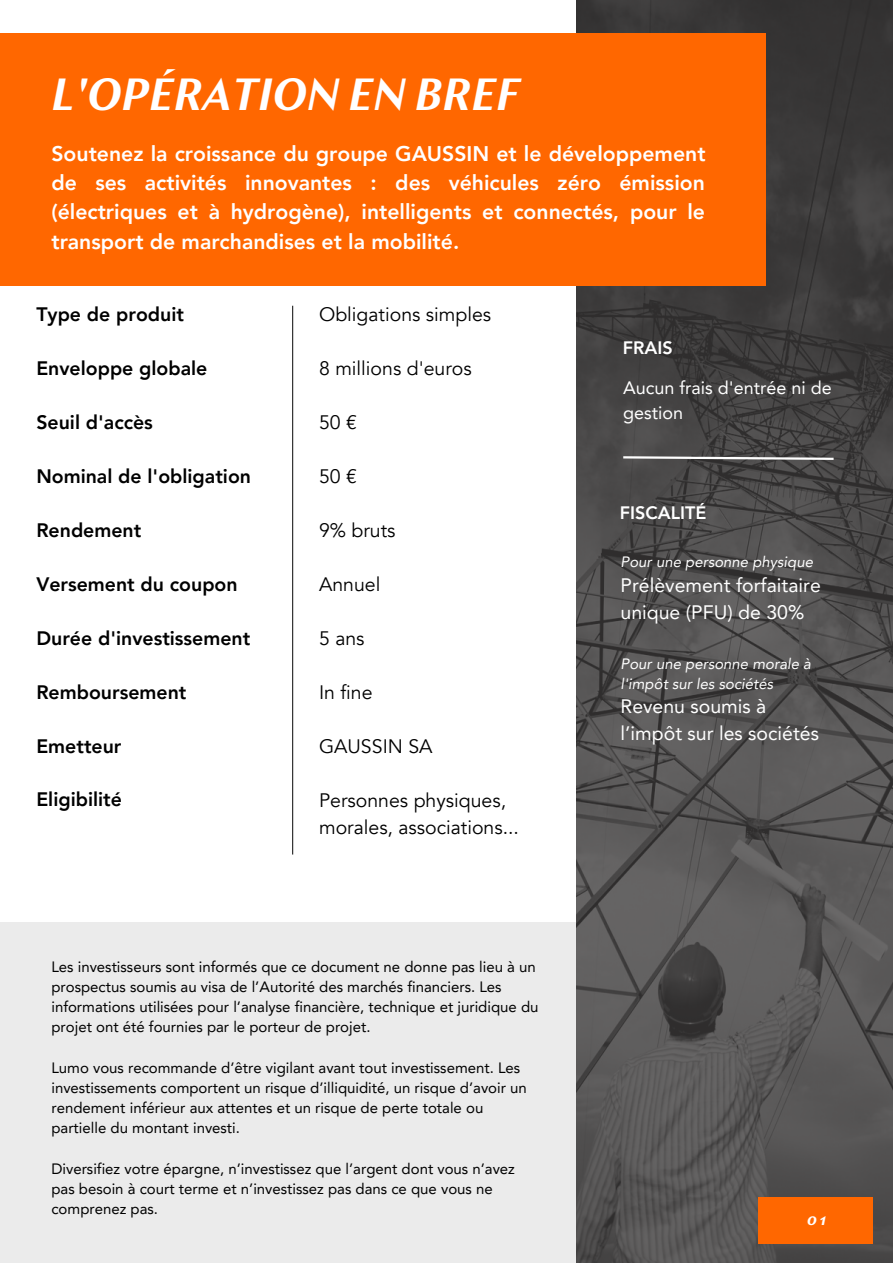
<style>
.page{position:relative;width:893px;height:1264px;background:#fff}
.page>*{position:absolute;margin:0;border:0;box-sizing:border-box;transform-origin:0 0}
.t1{font:italic 600 45px "Chap";color:#fff}
.t2{font:800 21.15px/29.2px "Avenir LT Pro";color:#fff;text-align:justify}
.t3{font:800 19.5px "Avenir LT Pro";color:#000}
.t4{font:19.5px/27px "Avenir";color:#000}
.t5{font:19.5px/27px "Avenir LT Pro";color:#fff}
.t6{font:18px/24.8px "Avenir LT Pro";color:#fff}
.t7{font:800 18px "Avenir LT Pro";color:#fff}
.t8{font:italic 600 16.5px "Chap";color:#fff}
.t9{font:15px/20.2px "Avenir LT Pro";color:#000}
.t10{font:italic 15px/20.2px "Avenir LT Pro";color:#fff}
</style>
<div class="page">
<div style="left:0;top:922px;width:892px;height:340px;background:#ebebeb"></div>
<hr style="left:292px;top:306px;width:1px;height:548px;background:#222">
<svg style="left:576px;top:0;width:316px;height:1262px;background:#4e4d4d"></svg>
<div style="left:0;top:34px;width:765px;height:252px;background:#ff6700"></div>
<svg style="left:621px;top:455px;width:214px;height:6px"></svg>
<div style="left:758px;top:1197px;width:115px;height:46px;background:#ff6700"></div>
<p class="t1" style="left:51px;top:77px;width:470px">L'OPÉRATION EN BREF</p>
<p class="t2" style="left:51px;top:141px;width:655px">Soutenez la croissance du groupe GAUSSIN et le développement de ses activités innovantes : des véhicules zéro émission (électriques et à hydrogène), intelligents et connectés, pour le transport de marchandises et la mobilité.</p>
<p class="t3" style="left:36px;top:306px;width:149px">Type de produit</p>
<p class="t3" style="left:36px;top:360px;width:172px">Enveloppe globale</p>
<p class="t3" style="left:36px;top:414px;width:118px">Seuil d'accès</p>
<p class="t3" style="left:36px;top:468px;width:216px">Nominal de l'obligation</p>
<p class="t3" style="left:36px;top:522px;width:106px">Rendement</p>
<p class="t3" style="left:36px;top:576px;width:203px">Versement du coupon</p>
<p class="t3" style="left:36px;top:629px;width:215px">Durée d'investissement</p>
<p class="t3" style="left:36px;top:683px;width:152px">Remboursement</p>
<p class="t3" style="left:36px;top:737px;width:87px">Emetteur</p>
<p class="t3" style="left:36px;top:791px;width:87px">Eligibilité</p>
<p class="t4" style="left:319px;top:301px;width:174px">Obligations simples</p>
<p class="t4" style="left:319px;top:355px;width:154px">8 millions d'euros</p>
<p class="t4" style="left:319px;top:409px;width:39px">50 €</p>
<p class="t4" style="left:319px;top:463px;width:39px">50 €</p>
<p class="t4" style="left:319px;top:517px;width:78px">9% bruts</p>
<p class="t4" style="left:319px;top:571px;width:63px">Annuel</p>
<p class="t4" style="left:319px;top:625px;width:47px">5 ans</p>
<p class="t4" style="left:319px;top:679px;width:55px">In fine</p>
<p class="t4" style="left:319px;top:733px;width:115px">GAUSSIN SA</p>
<p class="t4" style="left:319px;top:787px;width:201px">Personnes physiques, morales, associations...</p>
<p class="t9" style="left:51px;top:957px;width:488px">Les investisseurs sont informés que ce document ne donne pas lieu à un prospectus soumis au visa de l’Autorité des marchés financiers. Les informations utilisées pour l’analyse financière, technique et juridique du projet ont été fournies par le porteur de projet.</p>
<p class="t9" style="left:51px;top:1058px;width:477px">Lumo vous recommande d’être vigilant avant tout investissement. Les investissements comportent un risque d’illiquidité, un risque d’avoir un rendement inférieur aux attentes et un risque de perte totale ou partielle du montant investi.</p>
<p class="t9" style="left:51px;top:1159px;width:465px">Diversifiez votre épargne, n’investissez que l’argent dont vous n’avez pas besoin à court terme et n’investissez pas dans ce que vous ne comprenez pas.</p>
<p class="t7" style="left:622px;top:340px;width:51px">FRAIS</p>
<p class="t6" style="left:623px;top:377px;width:210px">Aucun frais d'entrée ni de gestion</p>
<p class="t7" style="left:619px;top:505px;width:88px">FISCALITÉ</p>
<p class="t10" style="left:620px;top:553px;width:194px">Pour une personne physique</p>
<p class="t5" style="left:620px;top:573px;width:202px">Prélèvement forfaitaire unique (PFU) de 30%</p>
<p class="t10" style="left:620px;top:654px;width:192px">Pour une personne morale à l'impôt sur les sociétés</p>
<p class="t5" style="left:620px;top:695px;width:200px">Revenu soumis à l’impôt sur les sociétés</p>
<p class="t8" style="left:807px;top:1212px;width:21px">01</p>
</div>
